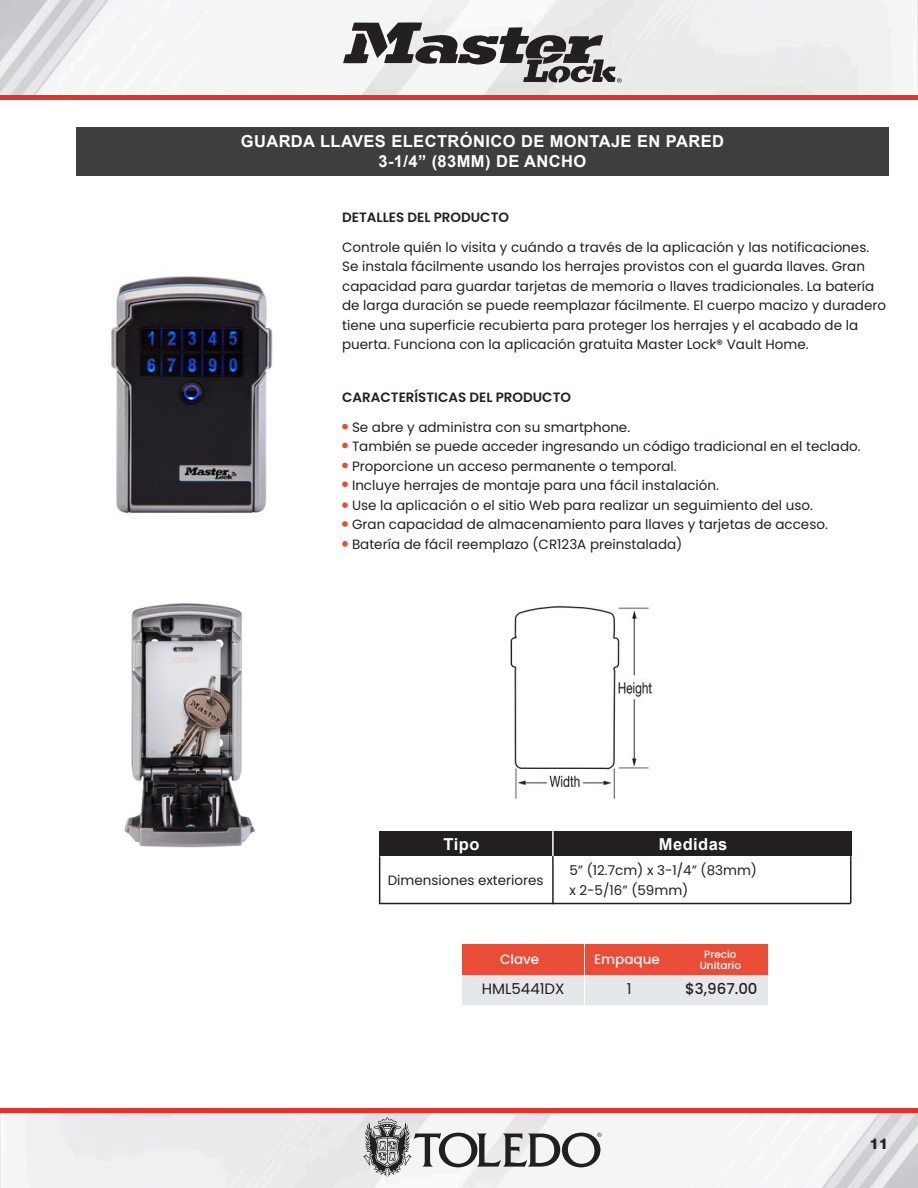
<style>
.page{position:relative;width:918px;height:1188px;background:#fff}
.page>*{position:absolute;margin:0;border:0;box-sizing:border-box;transform-origin:0 0}
.herramienta{font:700 16.5px "Arial";letter-spacing:.025em;color:#fff}
.t1{font:15px "Poppins";color:#231f20}
.t2{font:500 15px "Poppins";color:#231f20}
.t3{font:800 15px "Helvetica Neue";color:#231f20}
.t4{font:13.5px/19.5px "Poppins";color:#231f20}
.t5{font:600 13.5px "Poppins";color:#231f20}
.t6{font:500 13.5px "Poppins";color:#fff}
.t7{font:500 10.5px "Poppins";color:#fff}
</style>
<div class="page">
<img style="left:0;top:0;width:918px;height:95px">
<img style="left:0;top:1112px;width:918px;height:76px">
<hr style="left:0;top:1108px;width:918px;height:4px;background:#e83029">
<hr style="left:0;top:95px;width:918px;height:4px;background:#e83029">
<svg style="left:363px;top:1117px;width:239px;height:60px"></svg>
<svg style="left:343px;top:22px;width:279px;height:61px"></svg>
<div style="left:76px;top:128px;width:813px;height:48px;background:#3e3e3f"></div>
<div style="left:462px;top:974px;width:122px;height:31px;background:#e6e7e9"></div>
<div style="left:675px;top:974px;width:93px;height:31px;background:#e6e7e9"></div>
<div style="left:585px;top:974px;width:89px;height:31px;background:#e6e7e9"></div>
<div style="left:462px;top:944px;width:122px;height:30px;background:#ea4d36"></div>
<div style="left:675px;top:944px;width:93px;height:30px;background:#ea4d36"></div>
<div style="left:585px;top:944px;width:89px;height:30px;background:#ea4d36"></div>
<div style="left:379px;top:831px;width:473px;height:25px;background:#231f20"></div>
<hr style="left:379px;top:903px;width:472px;height:1px;background:#231f20">
<hr style="left:552px;top:847px;width:2px;height:57px;background:#231f20">
<hr style="left:379px;top:856px;width:1px;height:47px;background:#231f20">
<hr style="left:850px;top:856px;width:1px;height:47px;background:#231f20">
<hr style="left:552px;top:831px;width:2px;height:25px;background:#fff">
<svg style="left:342px;top:424px;width:6px;height:5px"></svg>
<svg style="left:342px;top:463px;width:6px;height:5px"></svg>
<svg style="left:342px;top:502px;width:6px;height:6px"></svg>
<svg style="left:342px;top:443px;width:6px;height:5px"></svg>
<svg style="left:342px;top:481px;width:6px;height:6px"></svg>
<svg style="left:342px;top:521px;width:6px;height:6px"></svg>
<svg style="left:342px;top:541px;width:6px;height:6px"></svg>
<img style="left:111px;top:276px;width:162px;height:239px">
<img style="left:124px;top:603px;width:132px;height:245px">
<img style="left:510px;top:605px;width:143px;height:193px">
<p class="herramienta" style="left:241px;top:130px;width:485px">GUARDA LLAVES ELECTRÓNICO DE MONTAJE EN PARED</p>
<p class="herramienta" style="left:378px;top:150px;width:209px">3-1/4” (83MM) DE ANCHO</p>
<p class="t5" style="left:342px;top:210px;width:168px">DETALLES DEL PRODUCTO</p>
<p class="t4" style="left:342px;top:237px;width:545px">Controle quién lo visita y cuándo a través de la aplicación y las notificaciones.<br>Se instala fácilmente usando los herrajes provistos con el guarda llaves. Gran capacidad para guardar tarjetas de memoria o llaves tradicionales. La batería de larga duración se puede reemplazar fácilmente. El cuerpo macizo y duradero tiene una superficie recubierta para proteger los herrajes y el acabado de la puerta. Funciona con la aplicación gratuita Master Lock® Vault Home.</p>
<p class="t5" style="left:342px;top:389px;width:230px">CARACTERÍSTICAS DEL PRODUCTO</p>
<p class="t4" style="left:352px;top:417px;width:280px">Se abre y administra con su smartphone.</p>
<p class="t4" style="left:352px;top:437px;width:510px">También se puede acceder ingresando un código tradicional en el teclado.</p>
<p class="t4" style="left:352px;top:456px;width:326px">Proporcione un acceso permanente o temporal.</p>
<p class="t4" style="left:352px;top:476px;width:369px">Incluye herrajes de montaje para una fácil instalación.</p>
<p class="t4" style="left:352px;top:495px;width:462px">Use la aplicación o el sitio Web para realizar un seguimiento del uso.</p>
<p class="t4" style="left:352px;top:515px;width:477px">Gran capacidad de almacenamiento para llaves y tarjetas de acceso.</p>
<p class="t4" style="left:352px;top:534px;width:332px">Batería de fácil reemplazo (CR123A preinstalada)</p>
<p class="herramienta" style="left:444px;top:833px;width:37px">Tipo</p>
<p class="t4" style="left:388px;top:871px;width:157px">Dimensiones exteriores</p>
<p class="herramienta" style="left:659px;top:833px;width:70px">Medidas</p>
<p class="t4" style="left:569px;top:861px;width:189px">5” (12.7cm) x 3-1/4” (83mm)</p>
<p class="t4" style="left:569px;top:881px;width:121px">x 2-5/16” (59mm)</p>
<p class="t6" style="left:500px;top:951px;width:41px">Clave</p>
<p class="t6" style="left:594px;top:952px;width:67px">Empaque</p>
<p class="t7" style="left:704px;top:949px;width:34px">Precio</p>
<p class="t7" style="left:700px;top:959px;width:43px">Unitario</p>
<p class="t1" style="left:482px;top:981px;width:84px">HML5441DX</p>
<p class="t1" style="left:627px;top:981px;width:6px">1</p>
<p class="t2" style="left:685px;top:981px;width:74px">$3,967.00</p>
<p class="t3" style="left:869px;top:1135px;width:20px">11</p>
</div>
